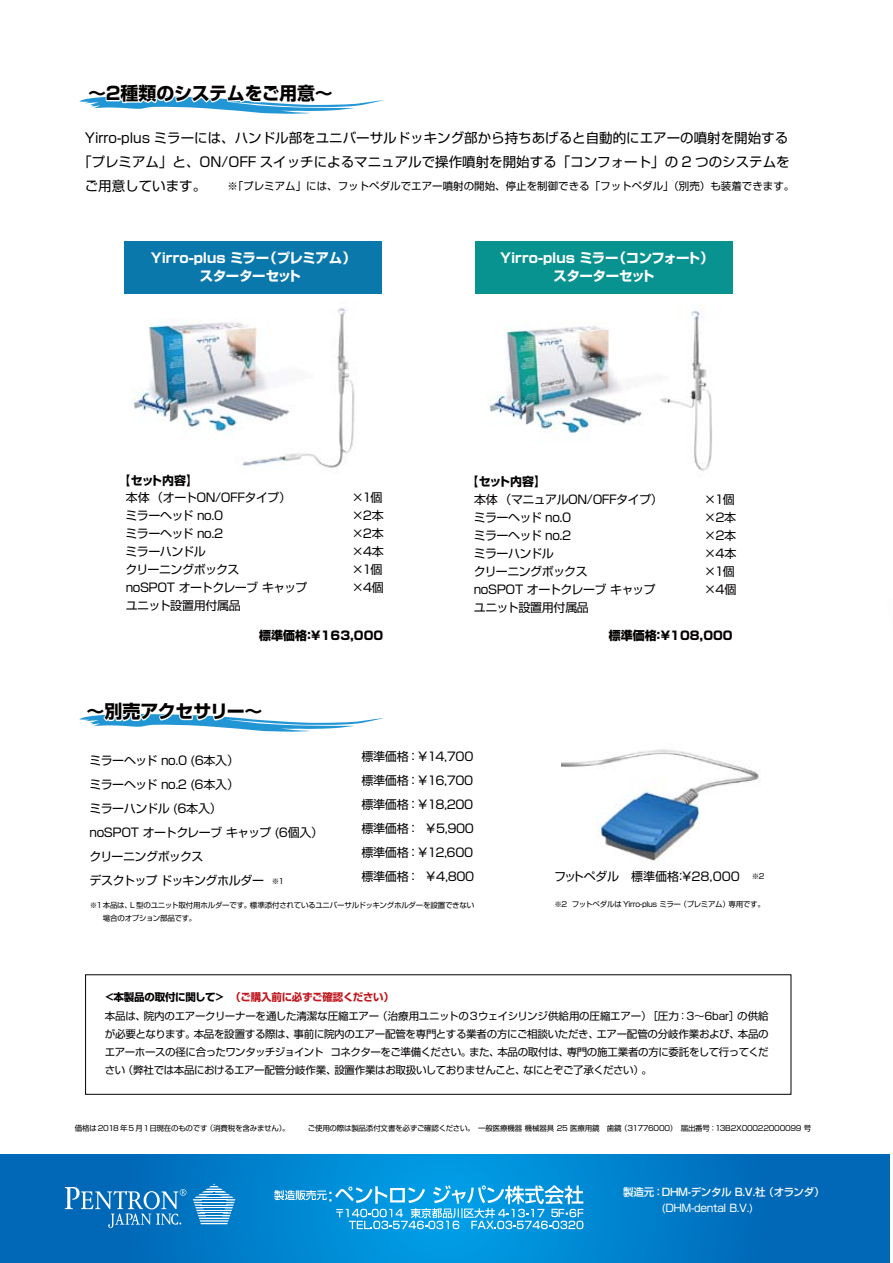
<style>
.page{position:relative;width:893px;height:1263px;background:#fff}
.page>*{position:absolute;margin:0;border:0;box-sizing:border-box;transform-origin:0 0}
.t1{font:700 18px "Shin Go Pro";letter-spacing:-.02em;color:#040000}
.t2{font:13.5px "Shin Go Pro";color:#000}
.t3{font:700 13.5px/18px "Shin Go Pro";letter-spacing:-.03em;color:#fff;text-align:center}
.t4{font:12px/18px "Shin Go Pro";letter-spacing:-.045em;color:#040000}
.t5{font:12px/24px "Shin Go Pro";letter-spacing:-.035em;color:#000}
.t6{font:12px/18px "Shin Go Pro";letter-spacing:-.025em;color:#040000}
.t7{font:800 12px "Shin Go Pro";color:#040000}
.t8{font:12px "Shin Go Pro";color:#040000}
.t9{font:700 12px "Shin Go Pro";letter-spacing:-.055em;color:#040000}
.t10{font:10.5px/18px "Shin Go Pro";letter-spacing:-.045em;color:#040000;text-align:justify}
.t11{font:10.5px "Shin Go Pro";color:#000}
.t12{font:700 10.5px "Shin Go Pro";letter-spacing:-.03em;color:#c01920}
.t13{font:500 10.5px "Shin Go Pro";letter-spacing:-.035em;color:#fff}
.t14{font:10.5px "Shin Go Pro";letter-spacing:-.035em;color:#fff}
.t15{font:7.5px "Shin Go Pro";letter-spacing:-.035em;color:#000}
.s1{color:#040000}
</style>
<div class="page">
<img style="left:488px;top:305px;width:224px;height:166px">
<img style="left:132px;top:308px;width:223px;height:160px">
<img style="left:562px;top:749px;width:197px;height:114px">
<div style="left:125px;top:241px;width:257px;height:52px;background:#0b78ab"></div>
<div style="left:475px;top:241px;width:258px;height:52px;background:#089290"></div>
<svg style="left:0;top:1155px;width:890px;height:108px;background:#0079c6"></svg>
<svg style="left:65px;top:1187px;width:121px;height:41px;background:#2d85c5"></svg>
<svg style="left:193px;top:1184px;width:42px;height:40px"></svg>
<svg style="left:274px;top:1185px;width:309px;height:44px;background:#37aae4"></svg>
<svg style="left:80px;top:96px;width:304px;height:18px"></svg>
<svg style="left:80px;top:714px;width:304px;height:18px"></svg>
<h1 class="t1" style="left:88px;top:79px;width:246px">～２種類のシステムをご用意～</h1>
<p class="t2" style="left:85px;top:126px;width:705px">Yirro-plus ミラーには、ハンドル部をユニバーサルドッキング部から持ちあげると自動的にエアーの噴射を開始する</p>
<p class="t2" style="left:78px;top:150px;width:713px">「プレミアム」と、ON/OFF スイッチによるマニュアルで操作噴射を開始する「コンフォート」の 2 つのシステムを</p>
<p class="t2" style="left:85px;top:174px;width:123px">ご用意しています。</p>
<p class="t11" style="left:227px;top:178px;width:569px">※「プレミアム」には、フットペダルでエアー噴射の開始、停止を制御できる「フットペダル」（別売）も装着できます。</p>
<p class="t3" style="left:151px;top:247px;width:207px">Yirro-plus ミラー（プレミアム）スターターセット</p>
<p class="t3" style="left:500px;top:247px;width:215px">Yirro-plus ミラー（コンフォート）スターターセット</p>
<p class="t9" style="left:119px;top:471px;width:81px">【セット内容】</p>
<p class="t9" style="left:467px;top:472px;width:81px">【セット内容】</p>
<p class="t4" style="left:126px;top:487px;width:183px">本体 （オートON/OFFタイプ）<br>ミラーヘッド no.0<br>ミラーヘッド no.2<br>ミラーハンドル<br>クリーニングボックス<br>noSPOT オートクレーブ キャップユニット設置用付属品</p>
<p class="t7" style="left:259px;top:626px;width:125px">標準価格：￥163,000</p>
<p class="t7" style="left:609px;top:626px;width:125px">標準価格：￥108,000</p>
<p class="t6" style="left:352px;top:487px;width:34px">×1個×2本×2本×4本×1個×4個</p>
<p class="t4" style="left:474px;top:489px;width:191px">本体 （マニュアルON/OFFタイプ）ミラーヘッド no.0<br>ミラーヘッド no.2<br>ミラーハンドル<br>クリーニングボックス<br>noSPOT オートクレーブ キャップユニット設置用付属品</p>
<p class="t6" style="left:704px;top:489px;width:34px">×1個×2本×2本×4本×1個×4個</p>
<h1 class="t1" style="left:87px;top:697px;width:178px">～別売アクセサリー～</h1>
<p class="t5" style="left:90px;top:747px;width:235px">ミラーヘッド no.0 (6本入）<br>ミラーヘッド no.2 (6本入）<br>ミラーハンドル (6本入）<br>noSPOT オートクレーブ キャップ (6個入）クリーニングボックス<br>デスクトップ ドッキングホルダー</p>
<p class="t5" style="left:361px;top:743px;width:114px;text-align:justify">標準価格：￥14,700標準価格：￥16,700標準価格：￥18,200標準価格： ￥5,900標準価格：￥12,600標準価格： ￥4,800</p>
<p class="t15" style="left:103px;top:912px;width:95px">場合のオプション部品です。</p>
<p class="t8" style="left:554px;top:867px;width:212px">フットペダル　標準価格：￥28,000 <sup>※2</sup></p>
<p class="t15" style="left:272px;top:874px;width:14px">※1</p>
<p class="t15" style="left:90px;top:898px;width:386px">※1 本品は、L 型のユニット取付用ホルダーです。標準添付されているユニバーサルドッキングホルダーを設置できない</p>
<p class="t15" style="left:554px;top:898px;width:14px">※2</p>
<p class="t15" style="left:572px;top:898px;width:194px">フットペダルは Yirro-plus ミラー（プレミアム）専用です。</p>
<p class="t12" style="left:105px;top:988px;width:290px"><span class="s1">&lt;本製品の取付に関して&gt;</span> （ご購入前に必ずご確認ください）</p>
<p class="t10" style="left:105px;top:1006px;width:666px">本品は、院内のエアークリーナーを通した清潔な圧縮エアー（治療用ユニットの３ウェイシリンジ供給用の圧縮エアー）［圧力：3～6bar］の供給が必要となります。本品を設置する際は、事前に院内のエアー配管を専門とする業者の方にご相談いただき、エアー配管の分岐作業および、本品のエアーホースの径に合ったワンタッチジョイント コネクターをご準備ください。また、本品の取付は、専門の施工業者の方に委託をして行ってください（弊社では本品におけるエアー配管分岐作業、設置作業はお取扱いしておりませんこと、なにとぞご了承ください）。</p>
<p class="t15" style="left:75px;top:1122px;width:738px">価格は 2018 年 5 月1日現在のものです（消費税を含みません）。　　　ご使用の際は製品添付文書を必ずご確認ください。　一般医療機器 機械器具 25 医療用鏡　歯鏡（31776000）　届出番号：13B2X00022000099 号</p>
<p class="t13" style="left:623px;top:1184px;width:203px">製造元：DHM-デンタル B.V.社（オランダ）</p>
<p class="t14" style="left:662px;top:1200px;width:93px">(DHM-dental B.V.)</p>
</div>
